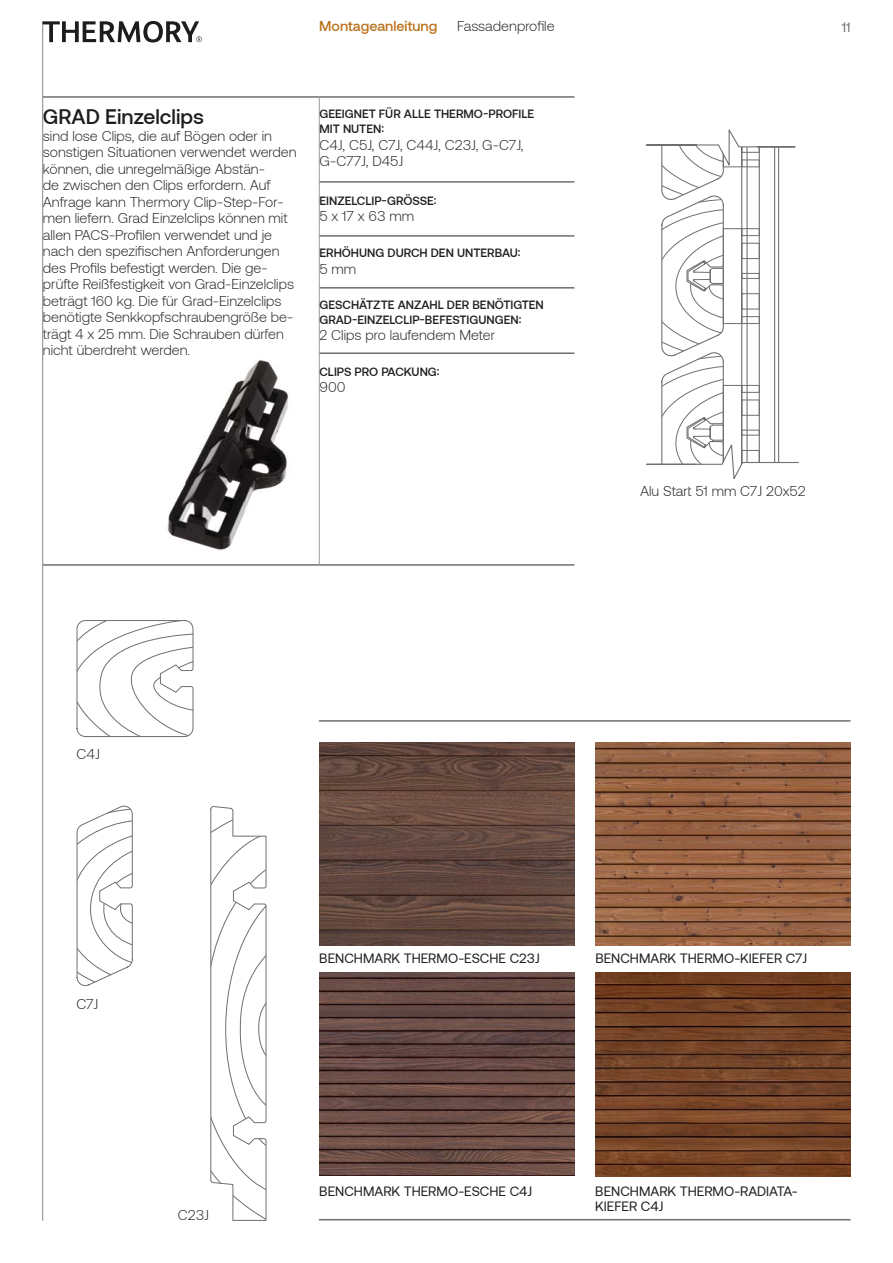
<style>
.page{position:relative;width:893px;height:1263px;background:#fff}
.page>*{position:absolute;margin:0;border:0;box-sizing:border-box;transform-origin:0 0}
.t1{font:500 21px "Aeonik";color:#1d1d1b}
.t2{font:300 14.25px/16.5px "Aeonik";color:#1d1d1b}
.t3{font:500 14.25px "Aeonik";color:#bc731e}
.t4{font:13.5px/15px "Aeonik";color:#1d1d1b}
.t5{font:13.5px "Aeonik";color:#706f6f}
.t6{font:500 12px/15px "Aeonik";color:#1d1d1b}
</style>
<div class="page">
<svg style="left:210px;top:806px;width:57px;height:415px"></svg>
<svg style="left:76px;top:620px;width:118px;height:117px"></svg>
<svg style="left:76px;top:806px;width:57px;height:180px"></svg>
<svg style="left:661px;top:130px;width:119px;height:349px"></svg>
<img style="left:595px;top:973px;width:255px;height:203px">
<img style="left:595px;top:742px;width:255px;height:203px">
<img style="left:319px;top:973px;width:255px;height:203px">
<img style="left:319px;top:742px;width:255px;height:203px">
<hr style="left:319px;top:720px;width:531px;height:2px;background:#706f6f">
<hr style="left:319px;top:1219px;width:531px;height:1px;background:#706f6f">
<img style="left:167px;top:359px;width:121px;height:191px">
<hr style="left:319px;top:98px;width:1px;height:84px;background:#9d9d9c">
<hr style="left:319px;top:182px;width:1px;height:54px;background:#9d9d9c">
<hr style="left:319px;top:236px;width:1px;height:52px;background:#9d9d9c">
<hr style="left:319px;top:288px;width:1px;height:65px;background:#9d9d9c">
<hr style="left:319px;top:353px;width:1px;height:211px;background:#9d9d9c">
<hr style="left:43px;top:96px;width:255px;height:2px;background:#706f6f">
<hr style="left:298px;top:96px;width:21px;height:2px;background:#706f6f">
<hr style="left:319px;top:96px;width:255px;height:2px;background:#706f6f">
<hr style="left:319px;top:181px;width:255px;height:2px;background:#706f6f">
<hr style="left:319px;top:235px;width:255px;height:2px;background:#706f6f">
<hr style="left:319px;top:287px;width:255px;height:2px;background:#706f6f">
<hr style="left:319px;top:352px;width:255px;height:2px;background:#706f6f">
<hr style="left:43px;top:564px;width:255px;height:2px;background:#706f6f">
<hr style="left:298px;top:564px;width:21px;height:2px;background:#706f6f">
<hr style="left:319px;top:564px;width:255px;height:2px;background:#706f6f">
<hr style="left:42px;top:21px;width:1px;height:1199px;background:#9d9d9c">
<svg style="left:43px;top:21px;width:159px;height:22px"></svg>
<p class="t3" style="left:319px;top:18px;width:119px">Montageanleitung</p>
<p class="t2" style="left:457px;top:18px;width:99px">Fassadenprofile</p>
<p class="t5" style="left:842px;top:20px;width:10px">11</p>
<h1 class="t1" style="left:43px;top:105px;width:163px">GRAD Einzelclips</h1>
<p class="t2" style="left:43px;top:128px;width:255px">sind lose Clips, die auf Bögen oder in sonstigen Situationen verwendet werden können, die unregelmäßige Abstän-<br>de zwischen den Clips erfordern. Auf Anfrage kann Thermory Clip-Step-For&shy;men liefern. Grad Einzelclips können mit allen PACS-Profilen verwendet und je nach den spezifischen Anforderungen des Profils befestigt werden. Die ge&shy;prüfte Reißfestigkeit von Grad-Einzelclips beträgt 160 kg. Die für Grad-Einzelclips benötigte Senkkopfschraubengröße be&shy;trägt 4 x 25 mm. Die Schrauben dürfen nicht überdreht werden.</p>
<p class="t6" style="left:319px;top:106px;width:216px">GEEIGNET FÜR ALLE THERMO-PROFILE<br>MIT NUTEN:</p>
<p class="t2" style="left:319px;top:136px;width:206px">C4J, C5J, C7J, C44J, C23J, G-C7J,<br>G-C77J, D45J</p>
<p class="t6" style="left:319px;top:193px;width:119px">EINZELCLIP-GRÖSSE:</p>
<p class="t2" style="left:319px;top:208px;width:96px">5 x 17 x 63 mm</p>
<p class="t6" style="left:319px;top:245px;width:202px">ERHÖHUNG DURCH DEN UNTERBAU:</p>
<p class="t2" style="left:319px;top:260px;width:38px">5 mm</p>
<p class="t6" style="left:319px;top:297px;width:226px">GESCHÄTZTE ANZAHL DER BENÖTIGTEN<br>GRAD-EINZELCLIP-BEFESTIGUNGEN:</p>
<p class="t2" style="left:319px;top:327px;width:177px">2 Clips pro laufendem Meter</p>
<p class="t6" style="left:319px;top:364px;width:122px">CLIPS PRO PACKUNG:</p>
<p class="t2" style="left:319px;top:379px;width:28px">900</p>
<p class="t2" style="left:640px;top:482px;width:167px">Alu Start 51 mm C7J 20x52</p>
<p class="t2" style="left:77px;top:746px;width:25px">C4J</p>
<p class="t2" style="left:77px;top:995px;width:23px">C7J</p>
<p class="t2" style="left:178px;top:1207px;width:33px">C23J</p>
<p class="t4" style="left:319px;top:951px;width:222px">BENCHMARK THERMO-ESCHE C23J</p>
<p class="t4" style="left:595px;top:951px;width:213px">BENCHMARK THERMO-KIEFER C7J</p>
<p class="t4" style="left:319px;top:1183px;width:214px">BENCHMARK THERMO-ESCHE C4J</p>
<p class="t4" style="left:595px;top:1183px;width:204px">BENCHMARK THERMO-RADIATA-<br>KIEFER C4J</p>
</div>
